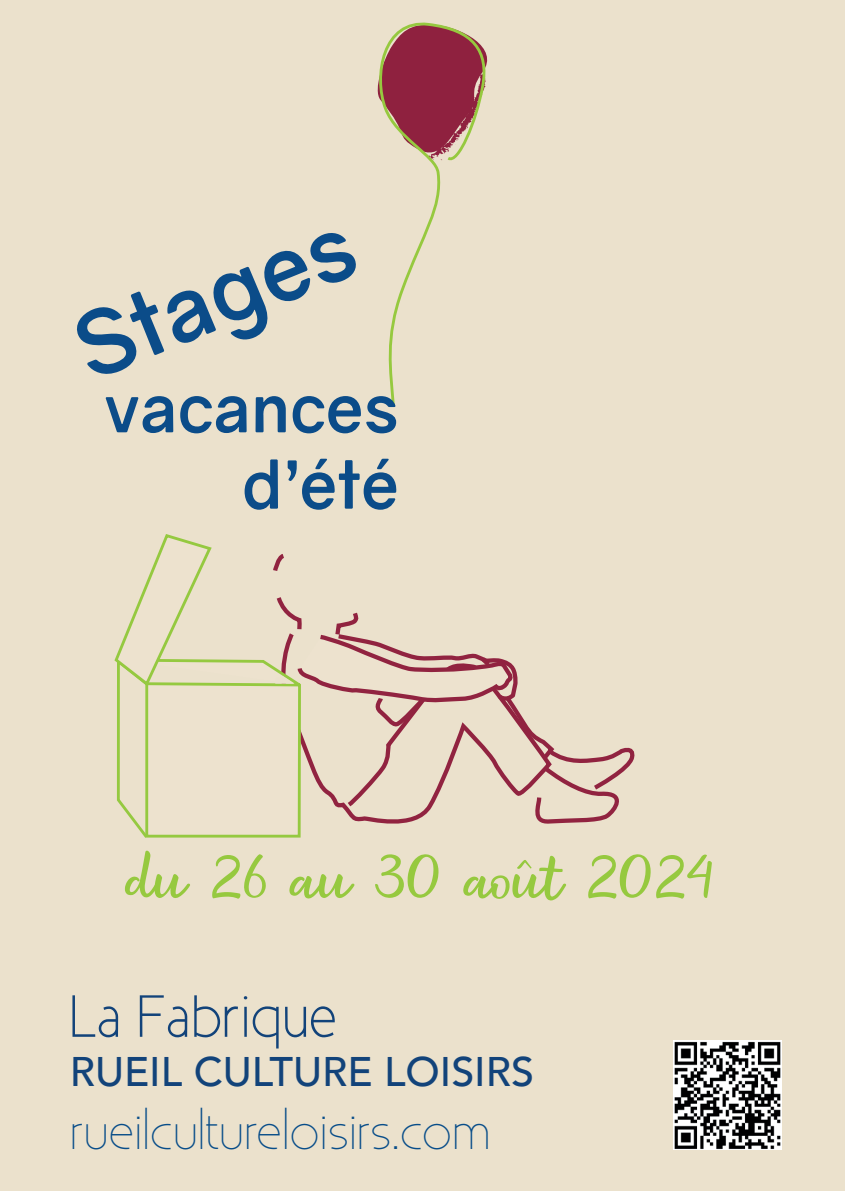
<style>
.page{position:relative;width:845px;height:1191px;background:#ebe1cc}
.page>*{position:absolute;margin:0;border:0;box-sizing:border-box;transform-origin:0 0}
.t1{font:700 88px "Gravity";color:#0b4c89}
.t2{font:700 65.4px/76.4px "Gravity";color:#0b4c89;text-align:right}
.t3{font:60px "New Cicle Fina";color:#12437a}
.t4{font:51.2px "Space Craft";color:#96c93f}
.t5{font:300 46.2px "Existence";color:#084d89}
.t6{font:500 41.2px "Avenir";color:#12437a}
</style>
<div class="page">
<svg style="left:377px;top:22px;width:111px;height:384px"></svg>
<svg style="left:114px;top:534px;width:521px;height:304px"></svg>
<img style="left:673px;top:1041px;width:108px;height:108px">
<h1 class="t1" style="left:57px;top:301px;width:296px;rotate:-22deg">Stages</h1>
<h2 class="t2" style="left:104px;top:371px;width:296px">vacances d’été</h2>
<p class="t4" style="left:126px;top:832px;width:590px">du 26 au 30 août 2024</p>
<p class="t3" style="left:70px;top:985px;width:268px">La Fabrique</p>
<p class="t6" style="left:70px;top:1035px;width:465px">RUEIL CULTURE LOISIRS</p>
<p class="t5" style="left:70px;top:1108px;width:422px">rueilcultureloisirs.com</p>
</div>
